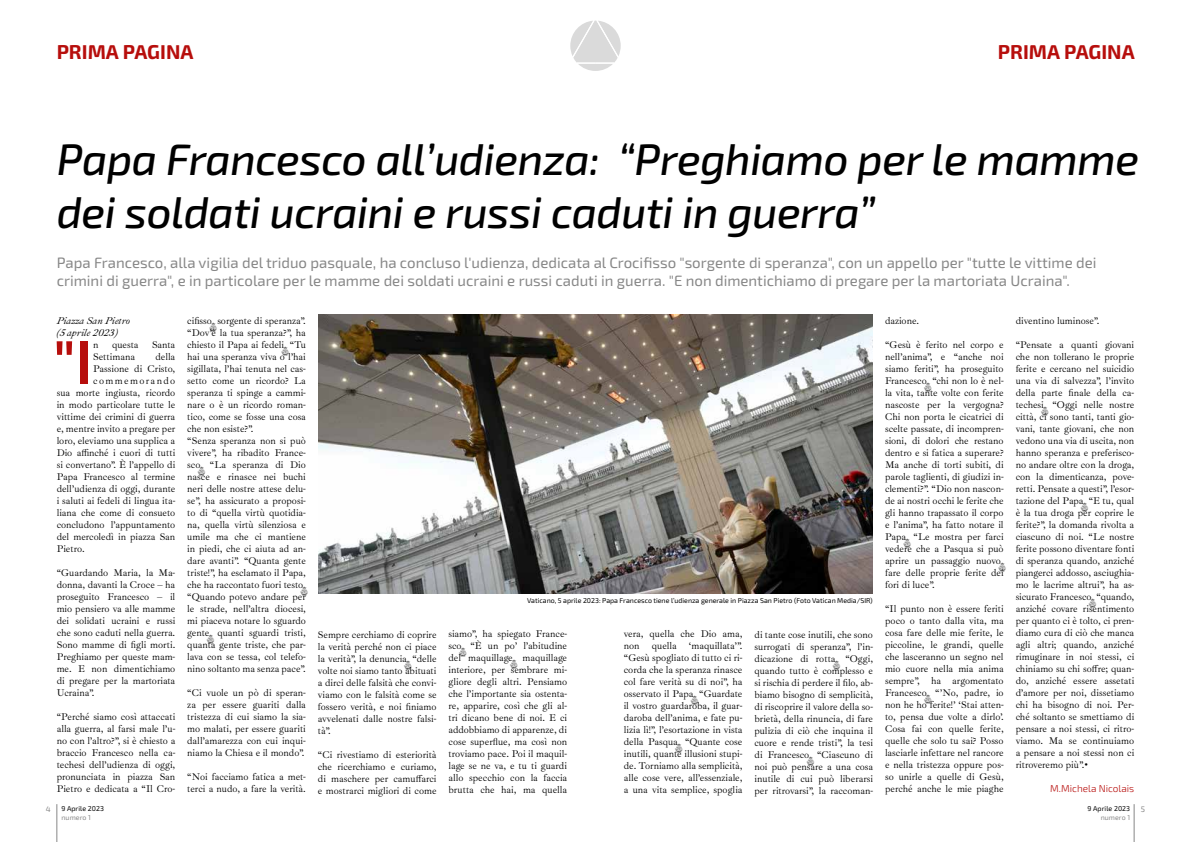
<style>
.page{position:relative;width:1191px;height:842px;background:#fff}
.page>*{position:absolute;margin:0;border:0;box-sizing:border-box;transform-origin:0 0}
.t1{font:600 62.2px "Exo 2.0";color:#b70e0c}
.t2{font:italic 500 44px/53px "Exo 2.0";letter-spacing:-.01em;color:#000}
.t3{font:700 20px "Exo 2.0";color:#b70e0c}
.t4{font:15px/18px "Exo 2.0";color:#878787}
.t5{font:10px/12px "Ibarra Real Nova";color:#000;text-align:justify}
.t6{font:italic 10px/12px "Ibarra Real Nova";color:#000}
.t7{font:300 10px "Exo 2.0";color:#b70e0c}
.t8{font:10px "Ibarra Real Nova";letter-spacing:.14em;color:#000}
.t9{font:8px "Exo 2.0";color:#878787}
.t10{font:7px "Exo 2.0";color:#000}
.t11{font:7px "Exo 2.0";letter-spacing:.01em;color:#878787}
</style>
<div class="page">
<svg style="left:570px;top:21px;width:50px;height:50px"></svg>
<hr style="left:57px;top:804px;width:1px;height:38px;background:#878787">
<hr style="left:1134px;top:804px;width:1px;height:38px;background:#878787">
<img style="left:318px;top:315px;width:555px;height:279px">
<h3 class="t3" style="left:57px;top:40px;width:138px">PRIMA PAGINA</h3>
<h3 class="t3" style="left:998px;top:40px;width:138px">PRIMA PAGINA</h3>
<h2 class="t2" style="left:57px;top:134px;width:1084px">Papa Francesco all’udienza: “Preghiamo per le mamme dei soldati ucraini e russi caduti in guerra”</h2>
<p class="t4" style="left:57px;top:255px;width:1041px">Papa Francesco, alla vigilia del triduo pasquale, ha concluso l'udienza, dedicata al Crocifisso "sorgente di speranza", con un appello per "tutte le vittime dei crimini di guerra", e in particolare per le mamme dei soldati ucraini e russi caduti in guerra. "E non dimentichiamo di pregare per la martoriata Ucraina".</p>
<p class="t6" style="left:57px;top:315px;width:75px">Piazza San Pietro (5 aprile 2023)</p>
<h1 class="t1" style="left:53px;top:325px;width:42px">"I</h1>
<p class="t5" style="left:93px;top:339px;width:7px">n</p>
<p class="t5" style="left:112px;top:339px;width:28px">questa</p>
<p class="t5" style="left:152px;top:339px;width:25px">Santa</p>
<p class="t5" style="left:187px;top:315px;width:120px;text-align:left">cifisso: sorgente di speranza”. “Dov’è la tua speranza?”, ha chiesto il Papa ai fedeli: “Tu hai una speranza viva o l’hai sigillata, l’hai tenuta nel cas&shy;setto come un ricordo? La speranza ti spinge a cammi&shy;nare o è un ricordo roman&shy;tico, come se fosse una cosa che non esiste?”.<br>“Senza speranza non si può vivere”, ha ribadito France&shy;sco: “La speranza di Dio nasce e rinasce nei buchi neri delle nostre attese delu&shy;se”, ha assicurato a proposi&shy;to di “quella virtù quotidia&shy;na, quella virtù silenziosa e umile ma che ci mantiene in piedi, che ci aiuta ad an&shy;dare avanti”. “Quanta gente triste!”, ha esclamato il Papa, che ha raccontato fuori testo: “Quando potevo andare per le strade, nell’altra diocesi, mi piaceva notare lo sguardo gente: quanti sguardi tristi, quanta gente triste, che par&shy;lava con se tessa, col telefo&shy;nino soltanto ma senza pace”.</p>
<p class="t5" style="left:187px;top:687px;width:120px">“Ci vuole un pò di speran&shy;za per essere guariti dalla tristezza di cui siamo la sia&shy;mo malati, per essere guariti dall’amarezza con cui inqui&shy;niamo la Chiesa e il mondo”.</p>
<p class="t5" style="left:187px;top:771px;width:120px">“Noi facciamo fatica a met&shy;terci a nudo, a fare la verità.</p>
<p class="t5" style="left:885px;top:315px;width:36px">dazione.</p>
<p class="t5" style="left:885px;top:339px;width:120px">“Gesù è ferito nel corpo e nell’anima”, e “anche noi siamo feriti”, ha proseguito Francesco: “chi non lo è nel&shy;la vita, tante volte con ferite nascoste per la vergogna?<br>Chi non porta le cicatrici di scelte passate, di incompren&shy;sioni, di dolori che restano dentro e si fatica a superare?<br>Ma anche di torti subiti, di parole taglienti, di giudizi in&shy;clementi?”. “Dio non nascon&shy;de ai nostri occhi le ferite che gli hanno trapassato il corpo e l’anima”, ha fatto notare il Papa: “Le mostra per farci vedere che a Pasqua si può aprire un passaggio nuovo: fare delle proprie ferite dei fori di luce”.</p>
<p class="t5" style="left:885px;top:603px;width:120px">“Il punto non è essere feriti poco o tanto dalla vita, ma cosa fare delle mie ferite, le piccoline, le grandi, quelle che lasceranno un segno nel mio cuore nella mia anima sempre”, ha argomentato Francesco: “’No, padre, io non he ho ferite!’ ‘Stai atten&shy;to, pensa due volte a dirlo’.<br>Cosa fai con quelle ferite, quelle che solo tu sai? Posso lasciarle infettare nel rancore e nella tristezza oppure pos&shy;so unirle a quelle di Gesù, perché anche le mie piaghe</p>
<p class="t5" style="left:1015px;top:315px;width:85px">diventino luminose”.</p>
<p class="t5" style="left:1015px;top:339px;width:120px">“Pensate a quanti giovani che non tollerano le proprie ferite e cercano nel suicidio una via di salvezza”, l’invito della parte finale della ca&shy;techesi: “Oggi nelle nostre città, ci sono tanti, tanti gio&shy;vani, tante giovani, che non vedono una via di uscita, non hanno speranza e preferisco&shy;no andare oltre con la droga, con la dimenticanza, pove&shy;retti. Pensate a questi”, l’esor&shy;tazione del Papa: “E tu, qual è la tua droga per coprire le ferite?”, la domanda rivolta a ciascuno di noi. “Le nostre ferite possono diventare fonti di speranza quando, anziché piangerci addosso, asciughia&shy;mo le lacrime altrui”, ha as&shy;sicurato Francesco: “quando, anziché covare risentimento per quanto ci è tolto, ci pren&shy;diamo cura di ciò che manca agli altri; quando, anziché rimuginare in noi stessi, ci chiniamo su chi soffre; quan&shy;do, anziché essere assetati d’amore per noi, dissetiamo chi ha bisogno di noi. Per&shy;ché soltanto se smettiamo di pensare a noi stessi, ci ritro&shy;viamo. Ma se continuiamo a pensare a noi stessi non ci ritroveremo più”.•</p>
<p class="t7" style="left:1050px;top:783px;width:86px">M.Michela Nicolais</p>
<p class="t5" style="left:93px;top:351px;width:43px">Settimana</p>
<p class="t5" style="left:155px;top:351px;width:21px">della</p>
<p class="t5" style="left:93px;top:363px;width:84px">Passione di Cristo,</p>
<p class="t8" style="left:93px;top:375px;width:84px">commemorando</p>
<p class="t5" style="left:57px;top:387px;width:120px">sua morte ingiusta, ricordo</p>
<p class="t5" style="left:57px;top:399px;width:120px">in modo particolare tutte le</p>
<p class="t5" style="left:57px;top:411px;width:120px">vittime dei crimini di guerra</p>
<p class="t5" style="left:57px;top:423px;width:120px">e, mentre invito a pregare per</p>
<p class="t5" style="left:57px;top:435px;width:120px">loro, eleviamo una supplica a</p>
<p class="t5" style="left:57px;top:447px;width:120px">Dio affinché i cuori di tutti</p>
<p class="t5" style="left:57px;top:459px;width:120px">si convertano”. È l’appello di</p>
<p class="t5" style="left:57px;top:471px;width:120px">Papa Francesco al termine</p>
<p class="t5" style="left:57px;top:483px;width:120px">dell’udienza di oggi, durante</p>
<p class="t5" style="left:57px;top:495px;width:120px">i saluti ai fedeli di lingua ita-</p>
<p class="t5" style="left:57px;top:507px;width:120px">liana che come di consueto</p>
<p class="t5" style="left:57px;top:519px;width:120px">concludono l’appuntamento</p>
<p class="t5" style="left:57px;top:531px;width:120px">del mercoledì in piazza San</p>
<p class="t5" style="left:57px;top:543px;width:29px">Pietro.</p>
<p class="t5" style="left:57px;top:567px;width:120px">“Guardando Maria, la Ma&shy;donna, davanti la Croce – ha proseguito Francesco – il mio pensiero va alle mamme dei solidati ucraini e russi che sono caduti nella guerra.<br>Sono mamme di figli morti.<br>Preghiamo per queste mam&shy;me. E non dimentichiamo di pregare per la martoriata Ucraina”.</p>
<p class="t5" style="left:57px;top:711px;width:120px">“Perché siamo così attaccati alla guerra, al farsi male l’u&shy;no con l’altro?”, si è chiesto a braccio Francesco nella ca&shy;techesi dell’udienza di oggi, pronunciata in piazza San Pietro e dedicata a “Il Cro-</p>
<p class="t10" style="left:527px;top:596px;width:347px">Vaticano, 5 aprile 2023: Papa Francesco tiene l’udienza generale in Piazza San Pietro (Foto Vatican Media/SIR)</p>
<p class="t5" style="left:448px;top:628px;width:120px">siamo”, ha spiegato France&shy;sco: “È un po’ l’abitudine del maquillage: maquillage interiore, per sembrare mi&shy;gliore degli altri. Pensiamo che l’importante sia ostenta&shy;re, apparire, così che gli al&shy;tri dicano bene di noi. E ci addobbiamo di apparenze, di cose superflue, ma così non troviamo pace. Poi il maquil&shy;lage se ne va, e tu ti guardi allo specchio con la faccia brutta che hai, ma quella</p>
<p class="t5" style="left:624px;top:628px;width:120px">vera, quella che Dio ama, non quella ‘maquillata’”. “Gesù spogliato di tutto ci ri&shy;corda che la speranza rinasce col fare verità su di noi”, ha osservato il Papa: “Guardate il vostro guardaroba, il guar&shy;daroba dell’anima, e fate pu&shy;lizia lì!”, l’esortazione in vista della Pasqua: “Quante cose inutili, quante illusioni stupi&shy;de. Torniamo alla semplicità, alle cose vere, all’essenziale, a una vita semplice, spoglia</p>
<p class="t5" style="left:754px;top:629px;width:120px">di tante cose inutili, che sono surrogati di speranza”, l’in&shy;dicazione di rotta: “Oggi, quando tutto è complesso e si rischia di perdere il filo, ab&shy;biamo bisogno di semplicità, di riscoprire il valore della so&shy;brietà, della rinuncia, di fare pulizia di ciò che inquina il cuore e rende tristi”, la tesi di Francesco: “Ciascuno di noi può pensare a una cosa inutile di cui può liberarsi per ritrovarsi”, la raccoman-</p>
<p class="t5" style="left:318px;top:629px;width:120px">Sempre cerchiamo di coprire la verità perché non ci piace la verità”, la denuncia: “delle volte noi siamo tanto abituati a dirci delle falsità che convi&shy;viamo con le falsità come se fossero verità, e noi finiamo avvelenati dalle nostre falsi&shy;tà”.</p>
<p class="t5" style="left:318px;top:749px;width:120px">“Ci rivestiamo di esteriorità che ricerchiamo e curiamo, di maschere per camuffarci e mostrarci migliori di come</p>
<p class="t9" style="left:46px;top:804px;width:6px">4</p>
<p class="t9" style="left:1140px;top:804px;width:6px">5</p>
<p class="t10" style="left:61px;top:805px;width:44px">9 Aprile 2023</p>
<p class="t11" style="left:61px;top:813px;width:31px">numero 1</p>
<p class="t10" style="left:1087px;top:805px;width:44px">9 Aprile 2023</p>
<p class="t11" style="left:1100px;top:813px;width:31px">numero 1</p>
</div>
